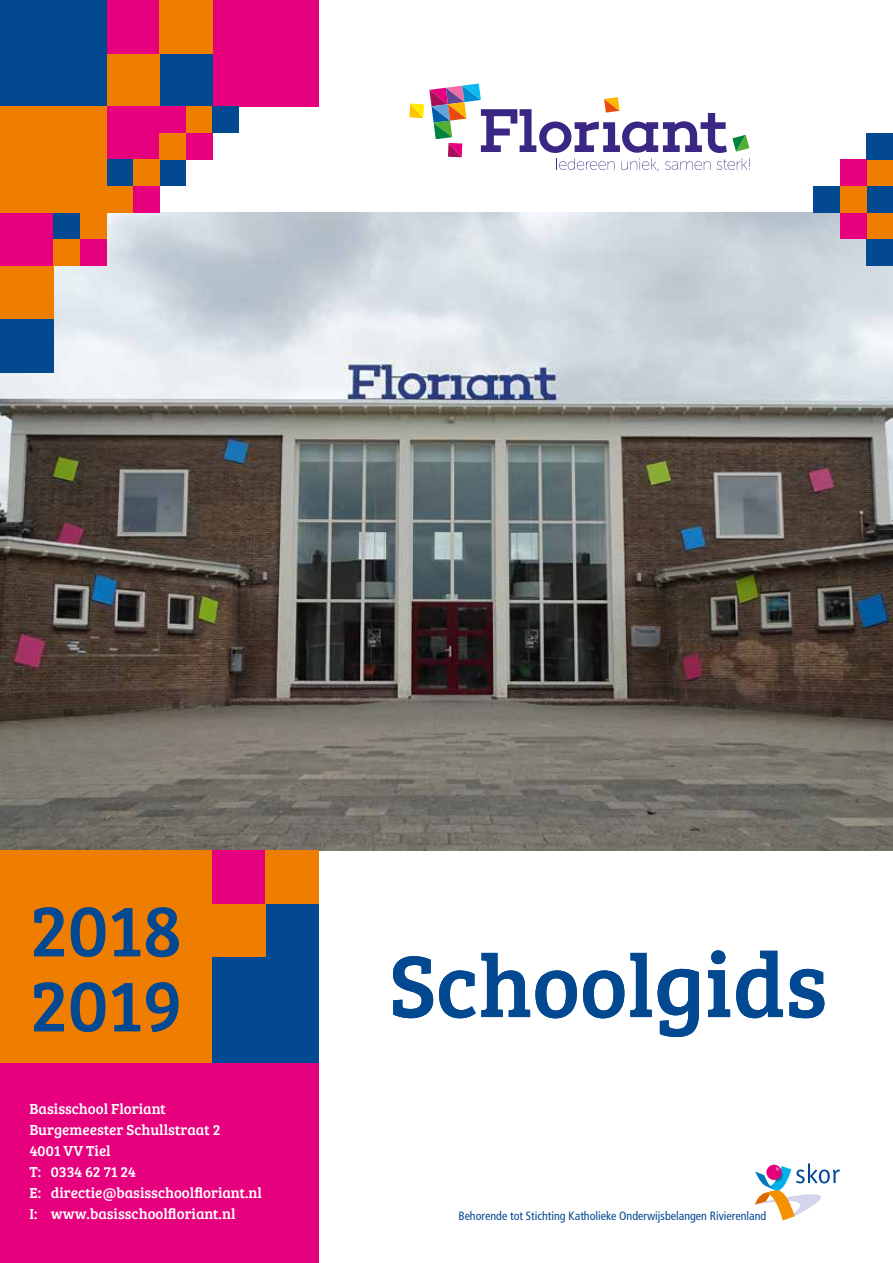
<style>
.page{position:relative;width:893px;height:1263px;background:#fff}
.page>*{position:absolute;margin:0;border:0;box-sizing:border-box;transform-origin:0 0}
.t1{font:90px "Bree Serif";color:#034991}
.t2{font:75px/75px "Bree Serif";color:#034991}
.t3{font:15px/21px "Bree Serif";color:#fff}
.t4{font:condensed 12px "Frutiger LT Std";color:#034991}
.s1{font-size:93px}
</style>
<div class="page">
<img style="left:0;top:213px;width:893px;height:637px">
<div style="left:213px;top:0;width:106px;height:106px;background:#e6007d"></div>
<div style="left:159px;top:53px;width:54px;height:53px;background:#034991"></div>
<div style="left:106px;top:53px;width:53px;height:53px;background:#ef7d00"></div>
<div style="left:0;top:266px;width:53px;height:53px;background:#ef7d00"></div>
<div style="left:106px;top:0;width:53px;height:53px;background:#e6007d"></div>
<div style="left:0;top:213px;width:53px;height:53px;background:#e6007d"></div>
<div style="left:106px;top:106px;width:53px;height:53px;background:#e6007d"></div>
<div style="left:0;top:319px;width:53px;height:53px;background:#034991"></div>
<div style="left:866px;top:213px;width:27px;height:26px;background:#ef7d00"></div>
<div style="left:840px;top:213px;width:26px;height:26px;background:#e6007d"></div>
<div style="left:866px;top:159px;width:27px;height:27px;background:#ef7d00"></div>
<div style="left:840px;top:159px;width:26px;height:27px;background:#e6007d"></div>
<div style="left:866px;top:239px;width:27px;height:27px;background:#034991"></div>
<div style="left:866px;top:186px;width:27px;height:27px;background:#034991"></div>
<div style="left:840px;top:186px;width:26px;height:27px;background:#ef7d00"></div>
<div style="left:814px;top:186px;width:26px;height:27px;background:#034991"></div>
<div style="left:866px;top:133px;width:27px;height:26px;background:#034991"></div>
<div style="left:133px;top:186px;width:26px;height:27px;background:#e6007d"></div>
<div style="left:159px;top:159px;width:27px;height:27px;background:#034991"></div>
<div style="left:80px;top:213px;width:26px;height:26px;background:#ef7d00"></div>
<div style="left:106px;top:186px;width:27px;height:27px;background:#ef7d00"></div>
<div style="left:80px;top:239px;width:26px;height:27px;background:#e6007d"></div>
<div style="left:159px;top:133px;width:27px;height:26px;background:#ef7d00"></div>
<div style="left:133px;top:159px;width:26px;height:27px;background:#ef7d00"></div>
<div style="left:53px;top:213px;width:27px;height:26px;background:#034991"></div>
<div style="left:186px;top:106px;width:27px;height:27px;background:#ef7d00"></div>
<div style="left:106px;top:159px;width:27px;height:27px;background:#034991"></div>
<div style="left:53px;top:239px;width:27px;height:27px;background:#ef7d00"></div>
<div style="left:159px;top:106px;width:27px;height:27px;background:#e6007d"></div>
<div style="left:213px;top:106px;width:26px;height:27px;background:#034991"></div>
<div style="left:186px;top:133px;width:27px;height:26px;background:#e6007d"></div>
<div style="left:159px;top:0;width:54px;height:53px;background:#ef7d00"></div>
<div style="left:0;top:0;width:106px;height:106px;background:#034991"></div>
<div style="left:0;top:106px;width:106px;height:107px;background:#ef7d00"></div>
<svg style="left:409px;top:83px;width:341px;height:88px"></svg>
<svg style="left:755px;top:1163px;width:85px;height:57px"></svg>
<div style="left:0;top:850px;width:213px;height:213px;background:#ef7d00"></div>
<div style="left:213px;top:957px;width:106px;height:106px;background:#034991"></div>
<div style="left:266px;top:904px;width:53px;height:53px;background:#034991"></div>
<div style="left:213px;top:904px;width:53px;height:53px;background:#ef7d00"></div>
<div style="left:213px;top:850px;width:53px;height:54px;background:#e6007d"></div>
<div style="left:266px;top:850px;width:53px;height:54px;background:#ef7d00"></div>
<div style="left:0;top:1063px;width:319px;height:200px;background:#e6007d"></div>
<h2 class="t2" style="left:30px;top:889px;width:154px">2018<br>2019</h2>
<p class="t3" style="left:30px;top:1098px;width:234px">Basisschool Floriant<br>Burgemeester Schullstraat 2<br>4001 VV Tiel<br>T: 0334 62 71 24<br>E: directie@basisschoolfloriant.nl<br>I: www.basisschoolfloriant.nl</p>
<h1 class="t1" style="left:389px;top:920px;width:440px">School<span class="s1">gids</span></h1>
<p class="t4" style="left:458px;top:1208px;width:309px">Behorende tot Stichting Katholieke Onderwijsbelangen Rivierenland</p>
</div>
